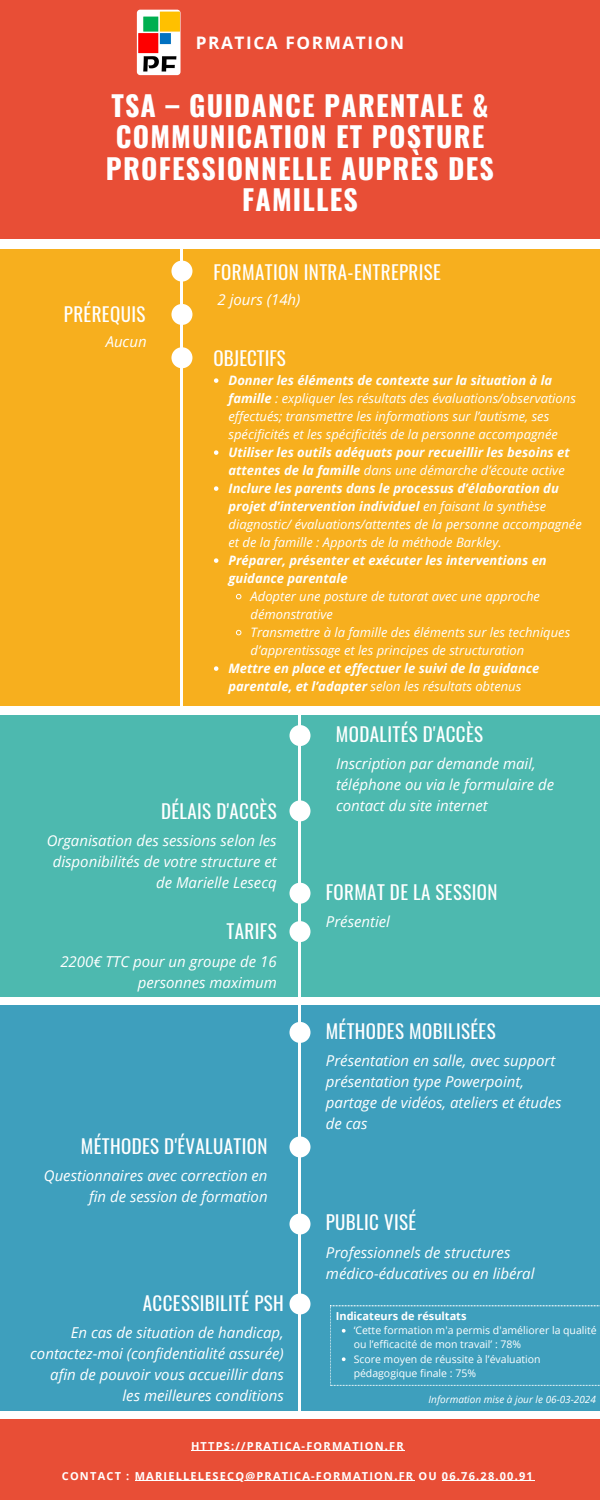
<style>
.page{position:relative;width:600px;height:1500px;background:#fff}
.page>*{position:absolute;margin:0;border:0;box-sizing:border-box;transform-origin:0 0}
.t1{font:700 28px/31.5px "Oswald";letter-spacing:.045em;color:#fff;text-align:center}
.t2{font:19px "Oswald";letter-spacing:.02em;color:#fff}
.t3{font:19px "Oswald";color:#fff}
.t4{font:700 17.2px "Open Sans";letter-spacing:.09em;color:#fff}
.t5{font:italic 15px/21px "Open Sans";color:#fff;text-align:right}
.t6{font:italic 13px/18px "Open Sans";color:#fff}
.t7{font:italic 700 13px/18px "Open Sans";color:#fff}
.t8{font:700 11px "Open Sans";letter-spacing:.11em;color:#fff}
.t9{font:700 11px "Open Sans";color:#fff}
.t10{font:10.5px/14.2px "Open Sans";color:#fff}
.t11{font:italic 10px "Open Sans";color:#fff}
.s1{font-weight:700}
.s2{font-weight:400}
</style>
<div class="page">
<div style="left:0;top:0;width:600px;height:239px;background:#e84e36"></div>
<div style="left:0;top:249px;width:600px;height:457px;background:#f7af1e"></div>
<div style="left:0;top:715px;width:600px;height:282px;background:#4db9af"></div>
<div style="left:0;top:1005px;width:600px;height:406px;background:#3e9fbd"></div>
<div style="left:0;top:1419px;width:600px;height:81px;background:#e84e36"></div>
<hr style="left:191px;top:1450px;width:214px;height:1px;background:#fff">
<hr style="left:135px;top:1480px;width:279px;height:1px;background:#fff">
<hr style="left:442px;top:1480px;width:92px;height:1px;background:#fff">
<hr style="left:298px;top:711px;width:3px;height:705px;background:#fff">
<div style="left:171px;top:261px;width:21px;height:21px;background:#fff;border-radius:50%"></div>
<div style="left:171px;top:347px;width:21px;height:21px;background:#fff;border-radius:50%"></div>
<div style="left:290px;top:725px;width:21px;height:21px;background:#fff;border-radius:50%"></div>
<div style="left:290px;top:800px;width:21px;height:21px;background:#fff;border-radius:50%"></div>
<div style="left:290px;top:1022px;width:21px;height:21px;background:#fff;border-radius:50%"></div>
<div style="left:290px;top:1136px;width:21px;height:21px;background:#fff;border-radius:50%"></div>
<img style="left:137px;top:10px;width:44px;height:65px;border-radius:3px">
<svg style="left:214px;top:378px;width:4px;height:5px"></svg>
<svg style="left:214px;top:450px;width:4px;height:5px"></svg>
<svg style="left:214px;top:486px;width:4px;height:5px"></svg>
<svg style="left:214px;top:558px;width:4px;height:5px"></svg>
<svg style="left:236px;top:593px;width:6px;height:7px"></svg>
<svg style="left:236px;top:629px;width:6px;height:7px"></svg>
<svg style="left:214px;top:666px;width:4px;height:5px"></svg>
<div style="left:171px;top:304px;width:21px;height:21px;background:#fff;border-radius:50%"></div>
<div style="left:290px;top:883px;width:21px;height:21px;background:#fff;border-radius:50%"></div>
<div style="left:290px;top:921px;width:21px;height:21px;background:#fff;border-radius:50%"></div>
<div style="left:290px;top:1214px;width:21px;height:21px;background:#fff;border-radius:50%"></div>
<div style="left:290px;top:1293px;width:21px;height:21px;background:#fff;border-radius:50%"></div>
<hr style="left:180px;top:249px;width:3px;height:457px;background:#fff">
<svg style="left:330px;top:1306px;width:270px;height:80px"></svg>
<p class="t4" style="left:196px;top:31px;width:210px">PRATICA FORMATION</p>
<h4 class="t1" style="left:106px;top:88px;width:390px">TSA – GUIDANCE PARENTALE &amp;<br>COMMUNICATION ET POSTURE<br>PROFESSIONNELLE AUPRÈS DES<br>FAMILLES</h4>
<p class="t2" style="left:64px;top:299px;width:83px">PRÉREQUIS</p>
<h3 class="t5" style="left:106px;top:331px;width:43px">Aucun</h3>
<p class="t2" style="left:213px;top:257px;width:229px">FORMATION INTRA-ENTREPRISE</p>
<p class="t5" style="left:218px;top:289px;width:84px">2 jours (14h)</p>
<h3 class="t3" style="left:213px;top:343px;width:74px">OBJECTIFS</h3>
<h4 class="t6" style="left:229px;top:371px;width:349px"><span class="s1">Donner les éléments de contexte sur la situation à la famille</span> : expliquer les résultats des évaluations/observations effectués; transmettre les informations sur l’autisme, ses spécificités et les spécificités de la personne accompagnée</h4>
<h3 class="t7" style="left:229px;top:443px;width:343px">Utiliser les outils adéquats pour recueillir les besoins et attentes de la famille <span class="s2">dans une démarche d’écoute active</span></h3>
<p class="t6" style="left:229px;top:479px;width:355px"><span class="s1">Inclure les parents dans le processus d’élaboration du projet d’intervention individuel</span> en faisant la synthèse diagnostic/ évaluations/attentes de la personne accompagnée et de la famille : Apports de la méthode Barkley.</p>
<p class="t7" style="left:229px;top:551px;width:320px">Préparer, présenter et exécuter les interventions en guidance parentale</p>
<p class="t6" style="left:251px;top:587px;width:291px">Adopter une posture de tutorat avec une approche démonstrative</p>
<p class="t6" style="left:251px;top:623px;width:321px">Transmettre à la famille des éléments sur les techniques d’apprentissage et les principes de structuration</p>
<p class="t7" style="left:229px;top:659px;width:312px">Mettre en place et effectuer le suivi de la guidance parentale, et l’adapter <span class="s2">selon les résultats obtenus</span></p>
<p class="t2" style="left:336px;top:719px;width:149px">MODALITÉS D'ACCÈS</p>
<p class="t5" style="left:336px;top:753px;width:220px;text-align:left">Inscription par demande mail, téléphone ou via le formulaire de contact du site internet</p>
<h4 class="t2" style="left:161px;top:796px;width:117px">DÉLAIS D'ACCÈS</h4>
<h3 class="t5" style="left:47px;top:830px;width:232px">Organisation des sessions selon les disponibilités de votre structure et de Marielle Lesecq</h3>
<h4 class="t2" style="left:326px;top:877px;width:173px">FORMAT DE LA SESSION</h4>
<p class="t5" style="left:326px;top:911px;width:66px">Présentiel</p>
<p class="t2" style="left:227px;top:917px;width:52px">TARIFS</p>
<p class="t5" style="left:60px;top:950px;width:218px">2200€ TTC pour un groupe de 16 personnes maximum</p>
<h3 class="t2" style="left:81px;top:1131px;width:188px">MÉTHODES D'ÉVALUATION</h3>
<h4 class="t5" style="left:44px;top:1165px;width:225px">Questionnaires avec correction en fin de session de formation</h4>
<h4 class="t2" style="left:143px;top:1288px;width:143px">ACCESSIBILITÉ PSH</h4>
<p class="t5" style="left:30px;top:1322px;width:255px">En cas de situation de handicap, contactez-moi (confidentialité assurée) afin de pouvoir vous accueillir dans les meilleures conditions</p>
<h3 class="t2" style="left:326px;top:1016px;width:172px">MÉTHODES MOBILISÉES</h3>
<h4 class="t5" style="left:326px;top:1050px;width:237px;text-align:left">Présentation en salle, avec support présentation type Powerpoint, partage de vidéos, ateliers et études de cas</h4>
<p class="t2" style="left:326px;top:1208px;width:92px">PUBLIC VISÉ</p>
<h3 class="t5" style="left:326px;top:1241px;width:210px;text-align:left">Professionnels de structures médico-éducatives ou en libéral</h3>
<h3 class="t9" style="left:336px;top:1308px;width:132px">Indicateurs de résultats</h3>
<h4 class="t10" style="left:354px;top:1323px;width:245px">‘Cette formation m'a permis d'améliorer la qualité ou l’efficacité de mon travail’ : 78%</h4>
<p class="t10" style="left:354px;top:1351px;width:189px">Score moyen de réussite à l’évaluation pédagogique finale : 75%</p>
<p class="t11" style="left:429px;top:1393px;width:169px">Information mise à jour le 06-03-2024</p>
<p class="t8" style="left:191px;top:1438px;width:214px">HTTPS://PRATICA-FORMATION.FR</p>
<h2 class="t8" style="left:62px;top:1468px;width:69px">CONTACT :</h2>
<h1 class="t8" style="left:135px;top:1468px;width:400px">MARIELLELESECQ@PRATICA-FORMATION.FR OU 06.76.28.00.91</h1>
</div>
